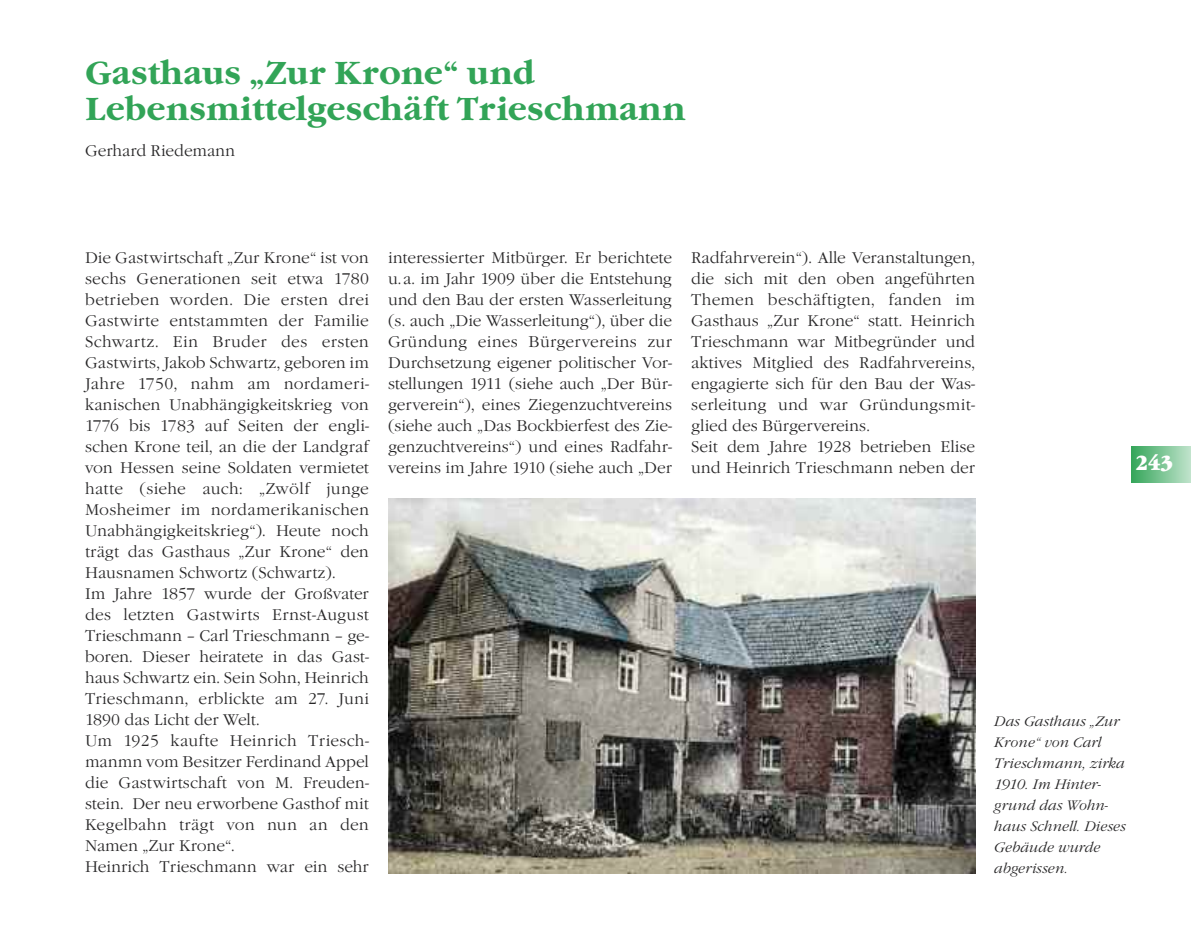
<style>
.page{position:relative;width:1191px;height:936px;background:#fff}
.page>*{position:absolute;margin:0;border:0;box-sizing:border-box;transform-origin:0 0}
.t1{font:700 33px/36px "Garamond Nova";color:#32a457}
.t2{font:21px "Garamond Nova Ultra";color:#fff;scale:.85 1}
.t3{font:300 16.05px/21px "Garamond Nova";color:#272627}
.t4{font:italic 300 14.25px/21px "Garamond Nova";color:#272627}
</style>
<div class="page">
<div style="left:1131px;top:446px;width:60px;height:36px;background:linear-gradient(to right,#34a559,#bee2ca)"></div>
<img style="left:388px;top:498px;width:587px;height:375px">
<h1 class="t1" style="left:85px;top:55px;width:602px">Gasthaus „Zur Krone“ und<br>Lebensmittelgeschäft Trieschmann</h1>
<p class="t3" style="left:85px;top:140px;width:152px">Gerhard Riedemann</p>
<p class="t3" style="left:85px;top:247px;width:285px">Die Gastwirtschaft „Zur Krone“ ist von sechs Generationen seit etwa 1780 betrieben worden. Die ersten drei Gastwirte entstammten der Familie Schwartz. Ein Bruder des ersten Gastwirts, Jakob Schwartz, geboren im Jahre 1750, nahm am nordameri&shy;kanischen Unabhängigkeitskrieg von 1776 bis 1783 auf Seiten der engli&shy;schen Krone teil, an die der Landgraf von Hessen seine Soldaten vermietet hatte (siehe auch: „Zwölf junge Mosheimer im nordamerikanischen Unabhängigkeitskrieg“). Heute noch trägt das Gasthaus „Zur Krone“ den Hausnamen Schwortz (Schwartz).<br>Im Jahre 1857 wurde der Großvater des letzten Gastwirts Ernst-August Trieschmann – Carl Trieschmann – ge&shy;boren. Dieser heiratete in das Gast&shy;haus Schwartz ein. Sein Sohn, Heinrich Trieschmann, erblickte am 27. Juni 1890 das Licht der Welt.<br>Um 1925 kaufte Heinrich Triesch&shy;manmn vom Besitzer Ferdinand Appel die Gastwirtschaft von M. Freuden&shy;stein. Der neu erworbene Gasthof mit Kegelbahn trägt von nun an den Namen „Zur Krone“.<br>Heinrich Trieschmann war ein sehr</p>
<p class="t3" style="left:388px;top:247px;width:285px;text-align:justify">interessierter Mitbürger. Er berichtete u.a. im Jahr 1909 über die Entstehung und den Bau der ersten Wasserleitung (s. auch „Die Wasserleitung“), über die Gründung eines Bürgervereins zur Durchsetzung eigener politischer Vor&shy;stellungen 1911 (siehe auch „Der Bür&shy;gerverein“), eines Ziegenzuchtvereins (siehe auch „Das Bockbierfest des Zie&shy;genzuchtvereins“) und eines Radfahr&shy;vereins im Jahre 1910 (siehe auch „Der</p>
<p class="t3" style="left:691px;top:247px;width:285px">Radfahrverein“). Alle Veranstaltungen, die sich mit den oben angeführten Themen beschäftigten, fanden im Gasthaus „Zur Krone“ statt. Heinrich Trieschmann war Mitbegründer und aktives Mitglied des Radfahrvereins, engagierte sich für den Bau der Was&shy;serleitung und war Gründungsmit&shy;glied des Bürgervereins.<br>Seit dem Jahre 1928 betrieben Elise und Heinrich Trieschmann neben der</p>
<h2 class="t2" style="left:1135px;top:451px;width:45px">243</h2>
<p class="t4" style="left:994px;top:710px;width:133px">Das Gasthaus „Zur<br>Krone“ von Carl<br>Trieschmann, zirka<br>1910. Im Hinter&shy;grund das Wohn&shy;haus Schnell. Dieses<br>Gebäude wurde abgerissen.</p>
</div>
